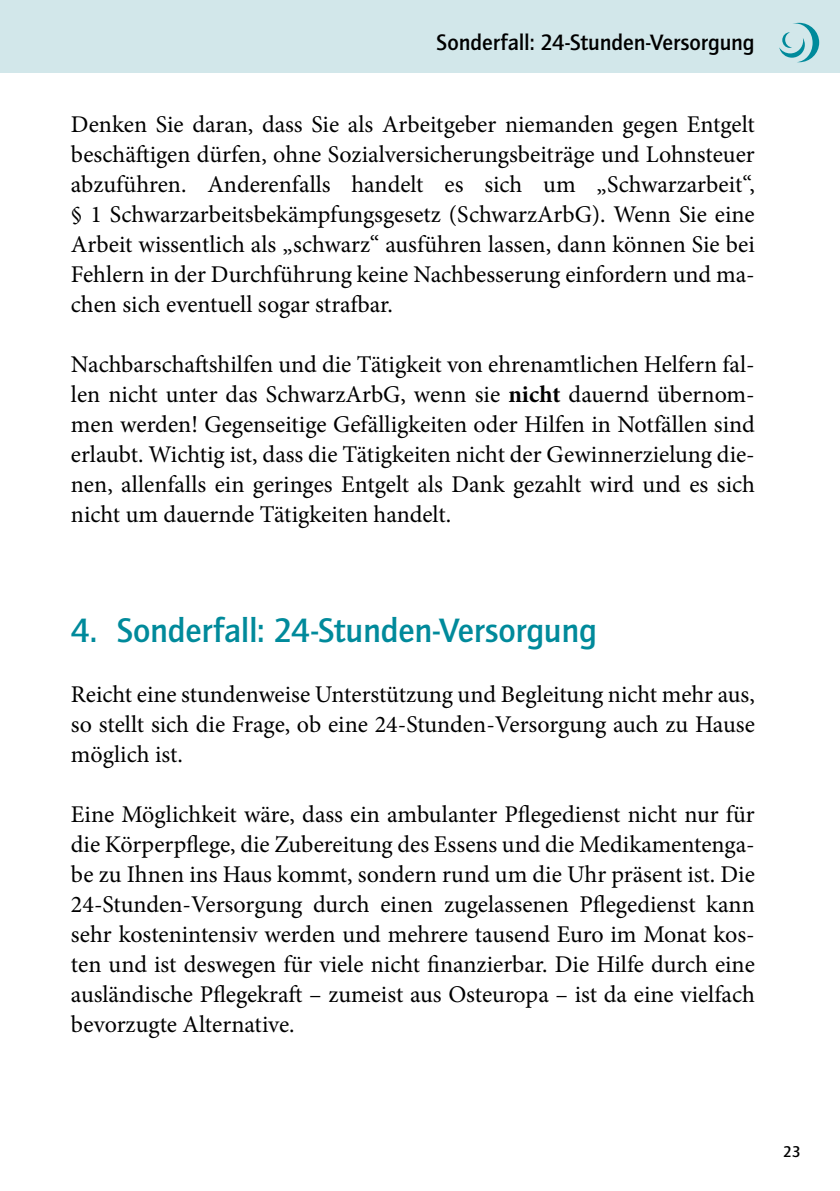
<style>
.page{position:relative;width:840px;height:1191px;background:#fff}
.page>*{position:absolute;margin:0;border:0;box-sizing:border-box;transform-origin:0 0}
.t1{font:500 35px "Quay Sans ITC Std";letter-spacing:-.005em;color:#008a9b}
.Fließtext{font:24px/30px "Minion Pro";color:#000;text-align:justify}
.t2{font:500 23px "Quay Sans ITC Std";letter-spacing:-.005em;color:#000}
.t3{font:500 16px "Quay Sans ITC Std";color:#000}
.s1{font-weight:700}
</style>
<div class="page">
<div style="left:0;top:0;width:839px;height:72px;background:#d2e7ea"></div>
<svg style="left:779px;top:23px;width:39px;height:39px"></svg>
<p class="t2" style="left:436px;top:29px;width:320px">Sonderfall: 24-Stunden-Versorgung</p>
<p class="Fließtext" style="left:71px;top:109px;width:685px">Denken Sie daran, dass Sie als Arbeitgeber niemanden gegen Entgelt beschäftigen dürfen, ohne Sozialversicherungsbeiträge und Lohnsteuer abzuführen. Anderenfalls handelt es sich um „Schwarzarbeit“, § 1 Schwarzarbeitsbekämpfungsgesetz (SchwarzArbG). Wenn Sie eine Arbeit wissentlich als „schwarz“ ausführen lassen, dann können Sie bei Fehlern in der Durchführung keine Nachbesserung einfordern und ma&shy;chen sich eventuell sogar strafbar.</p>
<p class="Fließtext" style="left:71px;top:349px;width:685px">Nachbarschaftshilfen und die Tätigkeit von ehrenamtlichen Helfern fal&shy;len nicht unter das SchwarzArbG, wenn sie <span class="s1">nicht</span> dauernd übernom&shy;men werden! Gegenseitige Gefälligkeiten oder Hilfen in Notfällen sind erlaubt. Wichtig ist, dass die Tätigkeiten nicht der Gewinnerzielung die&shy;nen, allenfalls ein geringes Entgelt als Dank gezahlt wird und es sich nicht um dauernde Tätigkeiten handelt.</p>
<h1 class="t1" style="left:71px;top:610px;width:527px">4. Sonderfall: 24-Stunden-Versorgung</h1>
<p class="Fließtext" style="left:71px;top:679px;width:685px">Reicht eine stundenweise Unterstützung und Begleitung nicht mehr aus, so stellt sich die Frage, ob eine 24-Stunden-Versorgung auch zu Hause möglich ist.</p>
<p class="Fließtext" style="left:71px;top:799px;width:685px">Eine Möglichkeit wäre, dass ein ambulanter Pflegedienst nicht nur für die Körperpflege, die Zubereitung des Essens und die Medikamentenga&shy;be zu Ihnen ins Haus kommt, sondern rund um die Uhr präsent ist. Die 24-Stunden-Versorgung durch einen zugelassenen Pflegedienst kann sehr kostenintensiv werden und mehrere tausend Euro im Monat kos&shy;ten und ist deswegen für viele nicht finanzierbar. Die Hilfe durch eine ausländische Pflegekraft – zumeist aus Osteuropa – ist da eine vielfach bevorzugte Alternative.</p>
<p class="t3" style="left:782px;top:1142px;width:19px">23</p>
</div>
